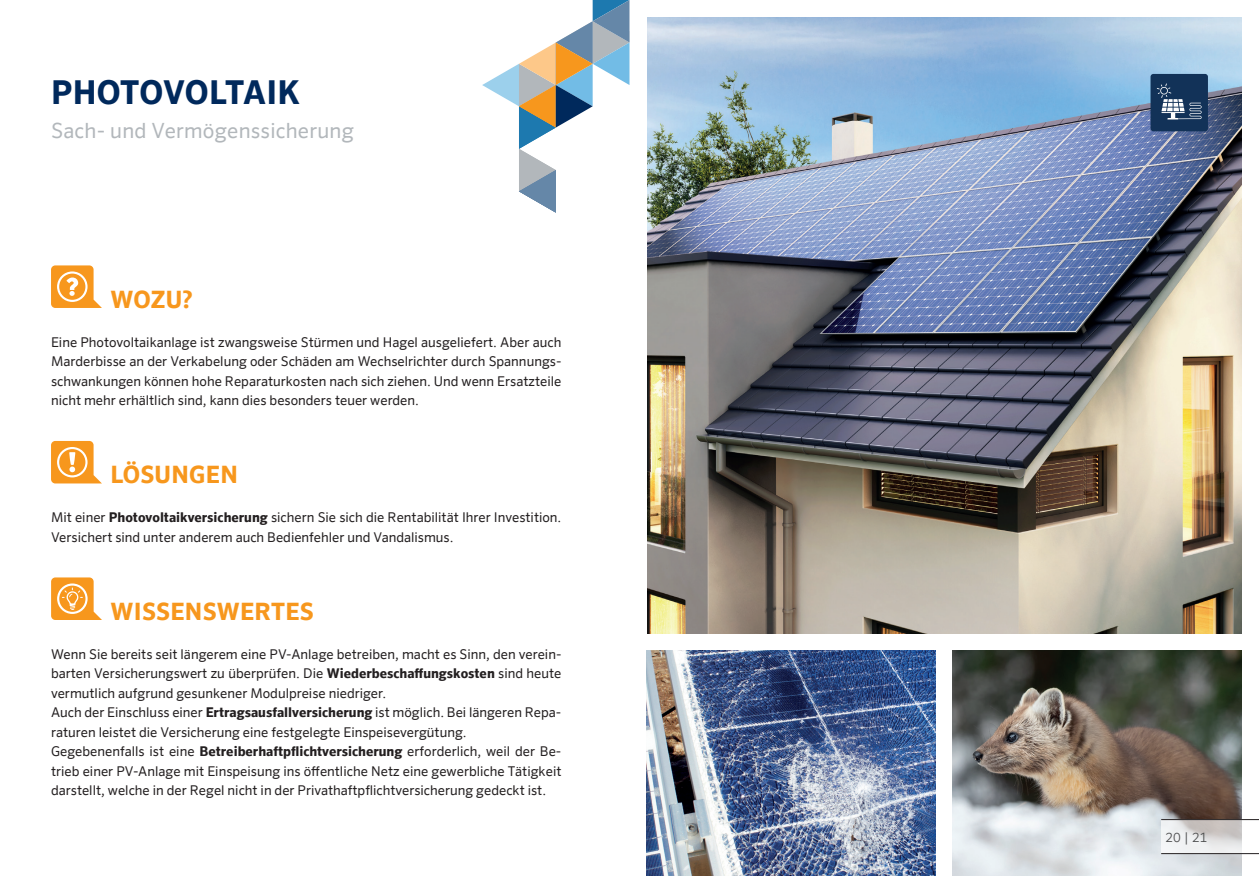
<style>
.page{position:relative;width:1259px;height:893px;background:#fff}
.page>*{position:absolute;margin:0;border:0;box-sizing:border-box;transform-origin:0 0}
.t1{font:700 33px "Sero Offc Pro";color:#00295c}
.t2{font:700 24px "Sero Offc Pro";letter-spacing:.01em;color:#f7971d}
.t3{font:21px "Sero Offc Pro";letter-spacing:.01em;color:#b2b7bb}
.t4{font:13.5px/19.5px "Sero Offc Pro";color:#231f20}
.t5{font:300 13.5px "Sero Offc Pro";color:#4b4c4d}
.s1{font-weight:700}
</style>
<div class="page">
<img style="left:952px;top:651px;width:290px;height:225px">
<img style="left:646px;top:651px;width:289px;height:225px">
<img style="left:648px;top:17px;width:594px;height:617px">
<div style="left:1150px;top:74px;width:58px;height:57px;background:#123258;border-radius:3px"></div>
<svg style="left:1156px;top:83px;width:45px;height:36px"></svg>
<svg style="left:51px;top:441px;width:51px;height:42px"></svg>
<svg style="left:51px;top:577px;width:51px;height:43px"></svg>
<svg style="left:482px;top:0;width:147px;height:213px"></svg>
<svg style="left:51px;top:265px;width:51px;height:43px"></svg>
<svg style="left:1161px;top:820px;width:98px;height:33px"></svg>
<hr style="left:1161px;top:819px;width:98px;height:1px;background:#231f20">
<hr style="left:1161px;top:853px;width:98px;height:1px;background:#231f20">
<h1 class="t1" style="left:51px;top:72px;width:251px">PHOTOVOLTAIK</h1>
<h3 class="t3" style="left:51px;top:118px;width:304px">Sach- und Vermögenssicherung</h3>
<h2 class="t2" style="left:111px;top:285px;width:84px">WOZU?</h2>
<p class="t4" style="left:51px;top:332px;width:512px;text-align:justify">Eine Photovoltaikanlage ist zwangsweise Stürmen und Hagel ausgeliefert. Aber auch Marderbisse an der Verkabelung oder Schäden am Wechselrichter durch Spannungs&shy;schwankungen können hohe Reparaturkosten nach sich ziehen. Und wenn Ersatzteile nicht mehr erhältlich sind, kann dies besonders teuer werden.</p>
<h2 class="t2" style="left:111px;top:460px;width:129px">LÖSUNGEN</h2>
<p class="t4" style="left:51px;top:508px;width:512px">Mit einer <span class="s1">Photovoltaikversicherung</span> sichern Sie sich die Rentabilität Ihrer Investition.<br>Versichert sind unter anderem auch Bedienfehler und Vandalismus.</p>
<h2 class="t2" style="left:111px;top:597px;width:205px">WISSENSWERTES</h2>
<p class="t4" style="left:51px;top:644px;width:512px">Wenn Sie bereits seit längerem eine PV-Anlage betreiben, macht es Sinn, den verein&shy;barten Versicherungswert zu überprüfen. Die <span class="s1">Wiederbeschaffungskosten</span> sind heute vermutlich aufgrund gesunkener Modulpreise niedriger.<br>Auch der Einschluss einer <span class="s1">Ertragsausfallversicherung</span> ist möglich. Bei längeren Repa&shy;raturen leistet die Versicherung eine festgelegte Einspeisevergütung.<br>Gegebenenfalls ist eine <span class="s1">Betreiberhaftpflichtversicherung</span> erforderlich, weil der Be&shy;trieb einer PV-Anlage mit Einspeisung ins öffentliche Netz eine gewerbliche Tätigkeit darstellt, welche in der Regel nicht in der Privathaftpflichtversicherung gedeckt ist.</p>
<p class="t5" style="left:1165px;top:829px;width:44px">20 | 21</p>
</div>
